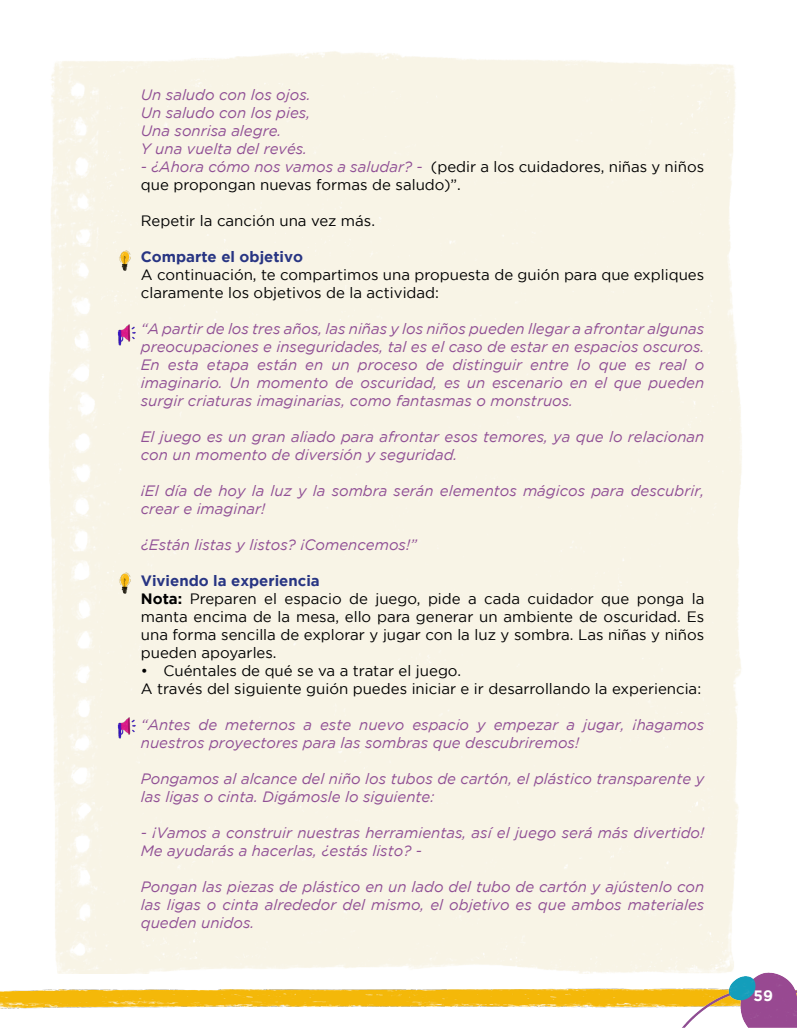
<style>
.page{position:relative;width:797px;height:1028px;background:#fff}
.page>*{position:absolute;margin:0;border:0;box-sizing:border-box;transform-origin:0 0}
.t1{font:italic 15px/18px "Gotham";color:#904f95}
.t2{font:15px/18px "Gotham";color:#000}
.t3{font:700 15px "Gotham";color:#283583}
.t4{font:700 15px "Gotham";color:#fff}
.s1{font-style:italic;color:#904f95}
.s2{font-weight:700;color:#283583}
.s3{font-weight:700}
</style>
<div class="page">
<img style="left:1px;top:988px;width:668px;height:21px">
<svg style="left:0;top:991px;width:1px;height:18px"></svg>
<img style="left:669px;top:972px;width:128px;height:56px">
<img style="left:117px;top:248px;width:15px;height:24px">
<img style="left:117px;top:571px;width:15px;height:23px">
<img style="left:110px;top:320px;width:29px;height:28px">
<img style="left:110px;top:713px;width:29px;height:28px">
<p class="t1" style="left:141px;top:86px;width:171px">Un saludo con los ojos.<br>Un saludo con los pies,<br>Una sonrisa alegre.<br>Y una vuelta del revés.</p>
<p class="t2" style="left:141px;top:157px;width:565px"><span class="s1">- ¿Ahora cómo nos vamos a saludar? -</span> (pedir a los cuidadores, niñas y niños que propongan nuevas formas de saludo)”.</p>
<p class="t2" style="left:141px;top:211px;width:236px">Repetir la canción una vez más.</p>
<p class="t3" style="left:141px;top:248px;width:164px">Comparte el objetivo</p>
<p class="t2" style="left:141px;top:265px;width:565px">A continuación, te compartimos una propuesta de guión para que expliques claramente los objetivos de la actividad:</p>
<p class="t1" style="left:141px;top:320px;width:565px;text-align:justify">“A partir de los tres años, las niñas y los niños pueden llegar a afrontar algunas preocupaciones e inseguridades, tal es el caso de estar en espacios oscuros.<br>En esta etapa están en un proceso de distinguir entre lo que es real o imaginario. Un momento de oscuridad, es un escenario en el que pueden surgir criaturas imaginarias, como fantasmas o monstruos.</p>
<p class="t1" style="left:141px;top:428px;width:565px">El juego es un gran aliado para afrontar esos temores, ya que lo relacionan con un momento de diversión y seguridad.</p>
<p class="t1" style="left:141px;top:482px;width:565px">¡El día de hoy la luz y la sombra serán elementos mágicos para descubrir, crear e imaginar!</p>
<p class="t1" style="left:141px;top:536px;width:278px">¿Están listas y listos? ¡Comencemos!”</p>
<p class="t2" style="left:141px;top:571px;width:565px"><span class="s2">Viviendo la experiencia<br></span><span class="s3">Nota:</span> Preparen el espacio de juego, pide a cada cuidador que ponga la manta encima de la mesa, ello para generar un ambiente de oscuridad. Es una forma sencilla de explorar y jugar con la luz y sombra. Las niñas y niños pueden apoyarles.</p>
<p class="t2" style="left:141px;top:661px;width:562px">• Cuéntales de qué se va a tratar el juego.<br>A través del siguiente guión puedes iniciar e ir desarrollando la experiencia:</p>
<p class="t1" style="left:141px;top:716px;width:565px">“Antes de meternos a este nuevo espacio y empezar a jugar, ¡hagamos nuestros proyectores para las sombras que descubriremos!</p>
<p class="t1" style="left:141px;top:770px;width:565px">Pongamos al alcance del niño los tubos de cartón, el plástico transparente y las ligas o cinta. Digámosle lo siguiente:</p>
<p class="t1" style="left:141px;top:824px;width:565px">- ¡Vamos a construir nuestras herramientas, así el juego será más divertido!<br>Me ayudarás a hacerlas, ¿estás listo? -</p>
<p class="t1" style="left:141px;top:878px;width:565px;text-align:justify">Pongan las piezas de plástico en un lado del tubo de cartón y ajústenlo con las ligas o cinta alrededor del mismo, el objetivo es que ambos materiales queden unidos.</p>
<p class="t4" style="left:754px;top:987px;width:21px">59</p>
</div>
